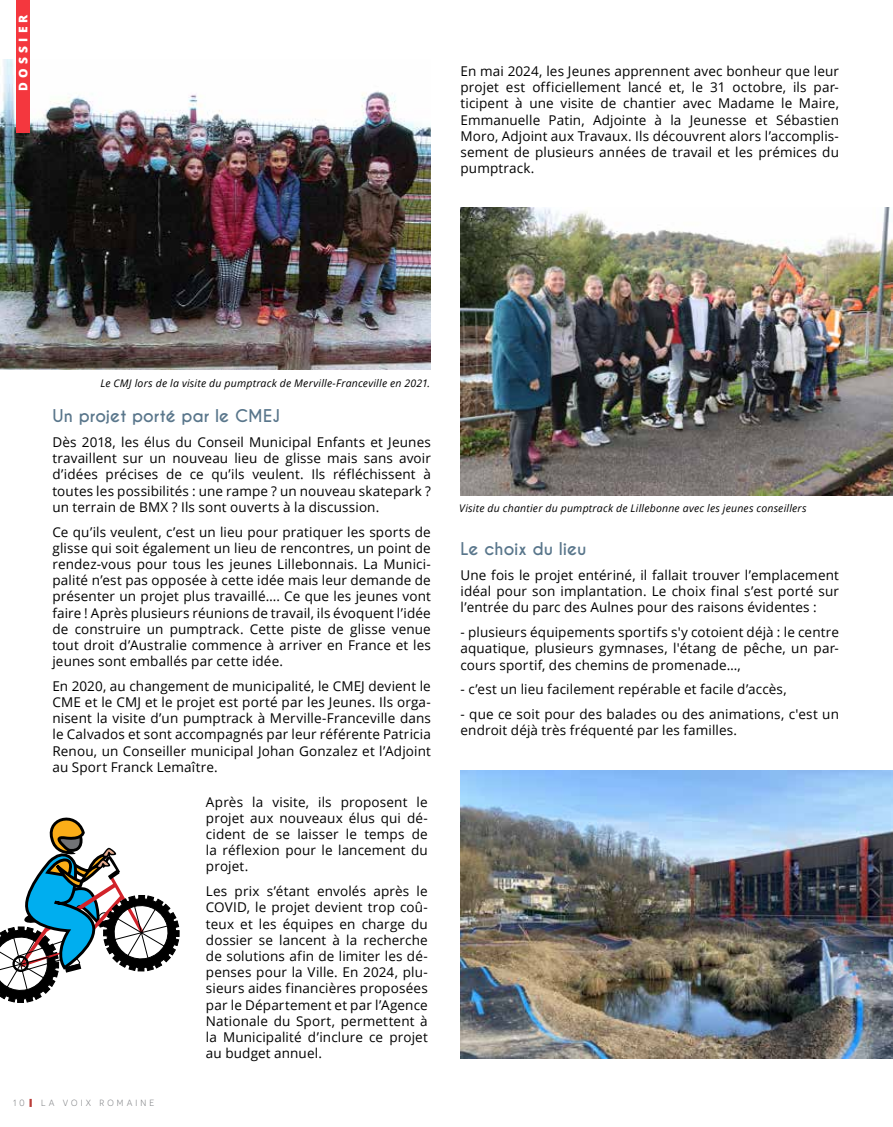
<style>
.page{position:relative;width:893px;height:1127px;background:#fff}
.page>*{position:absolute;margin:0;border:0;box-sizing:border-box;transform-origin:0 0}
.t1{font:700 16.5px "Caviar Dreams";color:#59768b}
.t2{font:13.5px/16.2px "Open Sans";letter-spacing:.01em;color:#000;text-align:justify}
.t3{font:800 12px "Open Sans";letter-spacing:.35em;color:#fff}
.t4{font:italic 10.5px "Open Sans";letter-spacing:.02em;color:#000}
.t5{font:9px "Novecentosans";letter-spacing:.35em;color:#808285}
</style>
<div class="page">
<img style="left:0;top:60px;width:431px;height:310px">
<img style="left:460px;top:207px;width:433px;height:289px">
<img style="left:460px;top:770px;width:433px;height:289px">
<svg style="left:0;top:817px;width:179px;height:186px"></svg>
<svg style="left:30px;top:1099px;width:2px;height:8px"></svg>
<div style="left:16px;top:0;width:14px;height:133px;background:#f4373e"></div>
<p class="t3" style="left:14px;top:91px;width:78px;rotate:-90deg">DOSSIER</p>
<p class="t2" style="left:460px;top:63px;width:380px">En mai 2024, les Jeunes apprennent avec bonheur que leur projet est officiellement lancé et, le 31 octobre, ils par&shy;ticipent à une visite de chantier avec Madame le Maire, Emmanuelle Patin, Adjointe à la Jeunesse et Sébastien Moro, Adjoint aux Travaux. Ils découvrent alors l’accomplis&shy;sement de plusieurs années de travail et les prémices du pumptrack.</p>
<p class="t4" style="left:100px;top:375px;width:331px">Le CMJ lors de la visite du pumptrack de Merville-Franceville en 2021.</p>
<p class="t1" style="left:52px;top:406px;width:229px">Un projet porté par le CMEJ</p>
<p class="t2" style="left:52px;top:434px;width:380px">Dès 2018, les élus du Conseil Municipal Enfants et Jeunes travaillent sur un nouveau lieu de glisse mais sans avoir d’idées précises de ce qu’ils veulent. Ils réfléchissent à toutes les possibilités : une rampe ? un nouveau skatepark ? un terrain de BMX ? Ils sont ouverts à la discussion.</p>
<p class="t2" style="left:52px;top:523px;width:380px">Ce qu’ils veulent, c’est un lieu pour pratiquer les sports de glisse qui soit également un lieu de rencontres, un point de rendez-vous pour tous les jeunes Lillebonnais. La Munici&shy;palité n’est pas opposée à cette idée mais leur demande de présenter un projet plus travaillé…. Ce que les jeunes vont faire ! Après plusieurs réunions de travail, ils évoquent l’idée de construire un pumptrack. Cette piste de glisse venue tout droit d’Australie commence à arriver en France et les jeunes sont emballés par cette idée.</p>
<p class="t2" style="left:52px;top:677px;width:380px">En 2020, au changement de municipalité, le CMEJ devient le CME et le CMJ et le projet est porté par les Jeunes. Ils orga&shy;nisent la visite d’un pumptrack à Merville-Franceville dans le Calvados et sont accompagnés par leur référente Patricia Renou, un Conseiller municipal Johan Gonzalez et l’Adjoint au Sport Franck Lemaître.</p>
<p class="t5" style="left:13px;top:1098px;width:13px">1 0</p>
<p class="t5" style="left:41px;top:1098px;width:115px">LA VOIX ROMAINE</p>
<p class="t2" style="left:206px;top:793px;width:223px">Après la visite, ils proposent le projet aux nouveaux élus qui dé&shy;cident de se laisser le temps de la réflexion pour le lancement du projet.</p>
<p class="t2" style="left:206px;top:883px;width:223px">Les prix s’étant envolés après le COVID, le projet devient trop coû&shy;teux et les équipes en charge du dossier se lancent à la recherche de solutions afin de limiter les dé&shy;penses pour la Ville. En 2024, plu&shy;sieurs aides financières proposées par le Département et par l’Agence Nationale du Sport, permettent à la Municipalité d’inclure ce projet au budget annuel.</p>
<p class="t4" style="left:459px;top:501px;width:349px">Visite du chantier du pumptrack de Lillebonne avec les jeunes conseillers</p>
<p class="t1" style="left:460px;top:539px;width:127px">Le choix du lieu</p>
<p class="t2" style="left:460px;top:567px;width:380px">Une fois le projet entériné, il fallait trouver l’emplacement idéal pour son implantation. Le choix final s’est porté sur l’entrée du parc des Aulnes pour des raisons évidentes :</p>
<p class="t2" style="left:460px;top:624px;width:380px">- plusieurs équipements sportifs s'y cotoient déjà : le centre aquatique, plusieurs gymnases, l'étang de pêche, un par&shy;cours sportif, des chemins de promenade…,</p>
<p class="t2" style="left:460px;top:681px;width:328px">- c’est un lieu facilement repérable et facile d’accès,</p>
<p class="t2" style="left:460px;top:705px;width:380px">- que ce soit pour des balades ou des animations, c'est un endroit déjà très fréquenté par les familles.</p>
</div>
